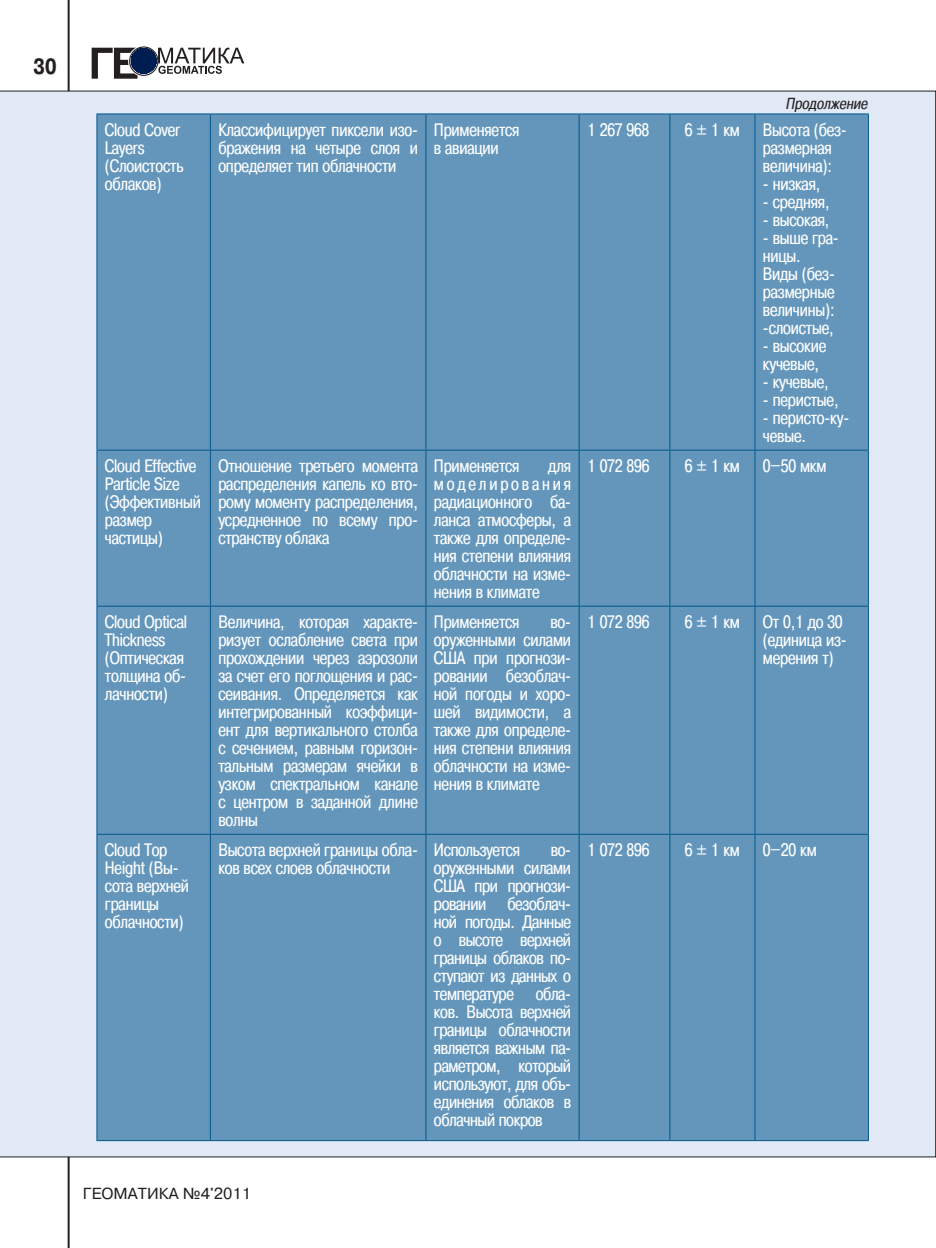
<style>
.page{position:relative;width:936px;height:1248px;background:#fff}
.page>*{position:absolute;margin:0;border:0;box-sizing:border-box;transform-origin:0 0}
.t1{font:700 22px "Pragmatica Cond C";color:#231f20}
.t2{font:18px/18px "Pragmatica Cond C";letter-spacing:-.01em;color:#fff}
.t3{font:16px "Pragmatica C";color:#231f20}
.t4{font:italic 16px "Pragmatica Cond C";color:#231f20}
</style>
<div class="page">
<hr style="left:68px;top:0;width:2px;height:1247px;background:#231f20">
<div style="left:0;top:91px;width:935px;height:1066px;background:#e1e9f6"></div>
<svg style="left:129px;top:46px;width:29px;height:30px"></svg>
<svg style="left:92px;top:48px;width:152px;height:31px"></svg>
<div style="left:131px;top:48px;width:25px;height:25px;border:1px solid #001d51;border-radius:50%"></div>
<div style="left:97px;top:114px;width:770px;height:1025px;background:#6496bc"></div>
<hr style="left:96px;top:113px;width:114px;height:1px;background:#005789">
<hr style="left:96px;top:114px;width:1px;height:335px;background:#005789">
<hr style="left:210px;top:113px;width:216px;height:1px;background:#005789">
<hr style="left:210px;top:114px;width:1px;height:335px;background:#005789">
<hr style="left:426px;top:113px;width:153px;height:1px;background:#005789">
<hr style="left:425px;top:114px;width:1px;height:335px;background:#005789">
<hr style="left:579px;top:113px;width:90px;height:1px;background:#005789">
<hr style="left:578px;top:114px;width:1px;height:335px;background:#005789">
<hr style="left:669px;top:113px;width:86px;height:1px;background:#005789">
<hr style="left:669px;top:114px;width:1px;height:335px;background:#005789">
<hr style="left:755px;top:113px;width:113px;height:1px;background:#005789">
<hr style="left:754px;top:114px;width:1px;height:335px;background:#005789">
<hr style="left:867px;top:114px;width:1px;height:335px;background:#005789">
<hr style="left:96px;top:449px;width:114px;height:1px;background:#005789">
<hr style="left:96px;top:450px;width:1px;height:155px;background:#005789">
<hr style="left:210px;top:449px;width:216px;height:1px;background:#005789">
<hr style="left:210px;top:450px;width:1px;height:155px;background:#005789">
<hr style="left:426px;top:449px;width:153px;height:1px;background:#005789">
<hr style="left:425px;top:450px;width:1px;height:155px;background:#005789">
<hr style="left:579px;top:449px;width:90px;height:1px;background:#005789">
<hr style="left:578px;top:450px;width:1px;height:155px;background:#005789">
<hr style="left:669px;top:449px;width:86px;height:1px;background:#005789">
<hr style="left:669px;top:450px;width:1px;height:155px;background:#005789">
<hr style="left:755px;top:449px;width:113px;height:1px;background:#005789">
<hr style="left:754px;top:450px;width:1px;height:155px;background:#005789">
<hr style="left:867px;top:450px;width:1px;height:155px;background:#005789">
<hr style="left:96px;top:605px;width:114px;height:1px;background:#005789">
<hr style="left:96px;top:606px;width:1px;height:227px;background:#005789">
<hr style="left:210px;top:605px;width:216px;height:1px;background:#005789">
<hr style="left:210px;top:606px;width:1px;height:227px;background:#005789">
<hr style="left:426px;top:605px;width:153px;height:1px;background:#005789">
<hr style="left:425px;top:606px;width:1px;height:227px;background:#005789">
<hr style="left:579px;top:605px;width:90px;height:1px;background:#005789">
<hr style="left:578px;top:606px;width:1px;height:227px;background:#005789">
<hr style="left:669px;top:605px;width:86px;height:1px;background:#005789">
<hr style="left:669px;top:606px;width:1px;height:227px;background:#005789">
<hr style="left:755px;top:605px;width:113px;height:1px;background:#005789">
<hr style="left:754px;top:606px;width:1px;height:227px;background:#005789">
<hr style="left:867px;top:606px;width:1px;height:227px;background:#005789">
<hr style="left:96px;top:833px;width:114px;height:1px;background:#005789">
<hr style="left:96px;top:834px;width:1px;height:305px;background:#005789">
<hr style="left:210px;top:833px;width:216px;height:1px;background:#005789">
<hr style="left:210px;top:834px;width:1px;height:305px;background:#005789">
<hr style="left:426px;top:833px;width:153px;height:1px;background:#005789">
<hr style="left:425px;top:834px;width:1px;height:305px;background:#005789">
<hr style="left:579px;top:833px;width:90px;height:1px;background:#005789">
<hr style="left:578px;top:834px;width:1px;height:305px;background:#005789">
<hr style="left:669px;top:833px;width:86px;height:1px;background:#005789">
<hr style="left:669px;top:834px;width:1px;height:305px;background:#005789">
<hr style="left:755px;top:833px;width:113px;height:1px;background:#005789">
<hr style="left:754px;top:834px;width:1px;height:305px;background:#005789">
<hr style="left:867px;top:834px;width:1px;height:305px;background:#005789">
<hr style="left:96px;top:1139px;width:114px;height:1px;background:#005789">
<hr style="left:210px;top:1139px;width:216px;height:1px;background:#005789">
<hr style="left:426px;top:1139px;width:153px;height:1px;background:#005789">
<hr style="left:579px;top:1139px;width:90px;height:1px;background:#005789">
<hr style="left:669px;top:1139px;width:86px;height:1px;background:#005789">
<hr style="left:755px;top:1139px;width:113px;height:1px;background:#005789">
<p class="t1" style="left:34px;top:54px;width:24px">30</p>
<p class="t2" style="left:105px;top:121px;width:77px">Cloud Cover</p>
<p class="t2" style="left:105px;top:139px;width:41px">Layers</p>
<p class="t2" style="left:105px;top:157px;width:80px">(Слоистость</p>
<p class="t2" style="left:105px;top:175px;width:58px">облаков)</p>
<p class="t2" style="left:105px;top:457px;width:97px">Cloud Effective<br>Particle Size (Эффективный</p>
<p class="t2" style="left:105px;top:511px;width:59px">размер частицы)</p>
<p class="t2" style="left:218px;top:121px;width:201px;text-align:justify">Классифицирует пиксели изо&shy;бражения на четыре слоя и определяет тип облачности</p>
<p class="t2" style="left:434px;top:121px;width:87px">Применяется</p>
<p class="t2" style="left:434px;top:139px;width:66px">в авиации</p>
<p class="t4" style="left:785px;top:94px;width:86px">Продолжение</p>
<p class="t2" style="left:587px;top:121px;width:64px">1 267 968</p>
<p class="t2" style="left:685px;top:121px;width:56px">6±1км</p>
<p class="t2" style="left:763px;top:121px;width:85px">Высота (без&shy;размерная величина):</p>
<p class="t2" style="left:763px;top:175px;width:59px">- низкая,</p>
<p class="t2" style="left:763px;top:193px;width:68px">- средняя,</p>
<p class="t2" style="left:763px;top:211px;width:68px">- высокая,</p>
<p class="t2" style="left:763px;top:229px;width:77px">- выше гра&shy;ницы.</p>
<p class="t2" style="left:763px;top:265px;width:73px;text-align:justify">Виды (без&shy;размерные величины):</p>
<p class="t2" style="left:763px;top:319px;width:72px">-слоистые,</p>
<p class="t2" style="left:763px;top:337px;width:65px">- высокие кучевые,</p>
<p class="t2" style="left:763px;top:373px;width:67px">- кучевые,</p>
<p class="t2" style="left:763px;top:391px;width:77px">- перистые,</p>
<p class="t2" style="left:763px;top:409px;width:88px">- перисто-ку&shy;чевые.</p>
<p class="t2" style="left:218px;top:457px;width:201px;text-align:justify">Отношение третьего момента распределения капель ко вто&shy;рому моменту распределения, усредненное по всему про&shy;странству облака</p>
<p class="t2" style="left:434px;top:457px;width:87px">Применяется</p>
<p class="t2" style="left:434px;top:457px;width:139px;text-align:justify;text-indent:114px">для моделирования радиационного ба&shy;ланса атмосферы, а также для определе&shy;ния степени влияния облачности на изме&shy;нения в климате</p>
<p class="t2" style="left:587px;top:457px;width:64px">1 072 896</p>
<p class="t2" style="left:685px;top:457px;width:56px">6±1км</p>
<p class="t2" style="left:763px;top:457px;width:65px">0–50 мкм</p>
<p class="t2" style="left:105px;top:613px;width:84px">Cloud Optical<br>Thickness (Оптическая толщина об&shy;лачности)</p>
<p class="t2" style="left:218px;top:613px;width:201px;text-align:justify">Величина, которая характе&shy;ризует ослабление света при прохождении через аэрозоли за счет его поглощения и рас&shy;сеивания. Определяется как интегрированный коэффици&shy;ент для вертикального столба с сечением, равным горизон&shy;тальным размерам ячейки в узком спектральном канале с центром в заданной длине волны</p>
<p class="t2" style="left:434px;top:613px;width:87px">Применяется</p>
<p class="t2" style="left:434px;top:613px;width:139px;text-align:justify;text-indent:116px">во&shy;оруженными силами США при прогнози&shy;ровании безоблач&shy;ной погоды и хоро&shy;шей видимости, а также для определе&shy;ния степени влияния облачности на изме&shy;нения в климате</p>
<p class="t2" style="left:587px;top:613px;width:64px">1 072 896</p>
<p class="t2" style="left:685px;top:613px;width:56px">6±1км</p>
<p class="t2" style="left:763px;top:613px;width:85px">От 0,1 до 30 (единица из&shy;мерения т)</p>
<p class="t2" style="left:105px;top:841px;width:85px">Cloud Top<br>Height (Вы&shy;сота верхней границы облачности)</p>
<p class="t2" style="left:218px;top:841px;width:201px">Высота верхней границы обла&shy;ков всех слоев облачности</p>
<p class="t2" style="left:434px;top:841px;width:88px">Используется</p>
<p class="t2" style="left:434px;top:841px;width:139px;text-align:justify;text-indent:117px">во&shy;оруженными силами США при прогнози&shy;ровании безоблач&shy;ной погоды. Данные о высоте верхней границы облаков по&shy;ступают из данных о температуре обла&shy;ков. Высота верхней границы облачности является важным па&shy;раметром, который используют, для объ&shy;единения облаков в облачный покров</p>
<p class="t2" style="left:587px;top:841px;width:64px">1 072 896</p>
<p class="t2" style="left:685px;top:841px;width:56px">6±1км</p>
<p class="t2" style="left:763px;top:841px;width:55px">0–20 км</p>
<p class="t3" style="left:83px;top:1184px;width:169px">ГЕОМАТИКА №4'2011</p>
</div>
